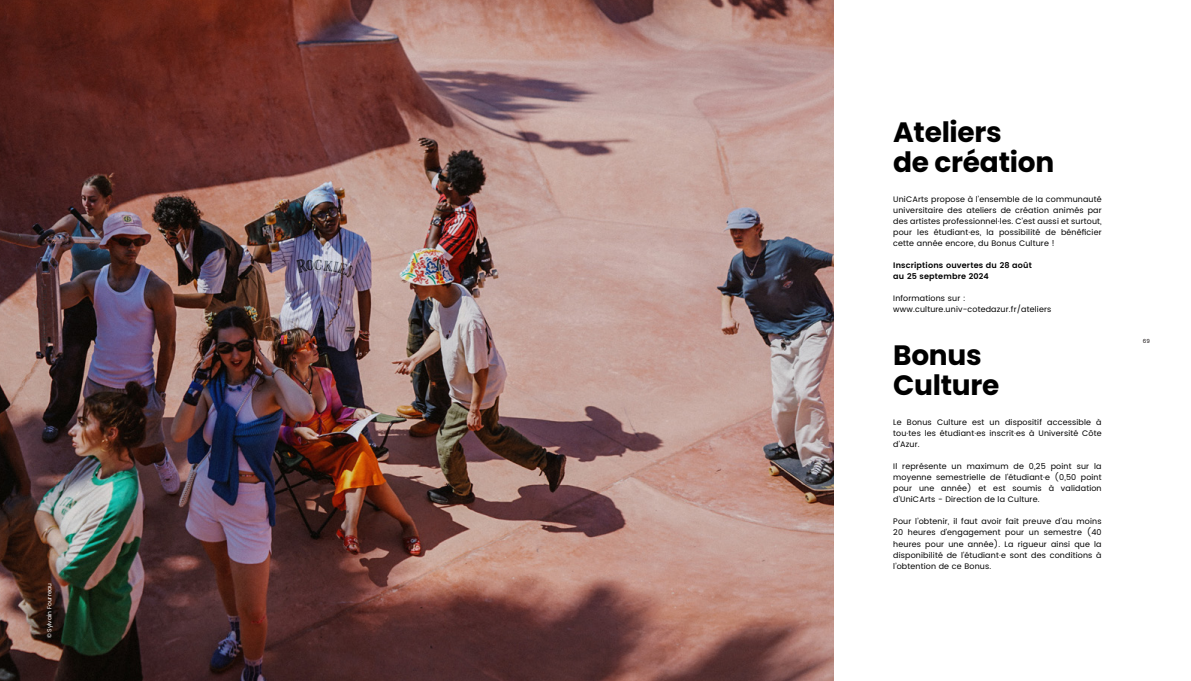
<style>
.page{position:relative;width:1191px;height:681px;background:#fff}
.page>*{position:absolute;margin:0;border:0;box-sizing:border-box;transform-origin:0 0}
.t1{font:700 28px/30px "Poppins";letter-spacing:-.01em;color:#000}
.t2{font:8px/11px "Poppins";letter-spacing:.02em;color:#000;text-align:justify}
.t3{font:600 8px/11px "Poppins";letter-spacing:.02em;color:#000}
.t4{font:6px "Poppins";color:#fff}
.t5{font:5.5px "Poppins";color:#0e0a0b}
</style>
<div class="page">
<img style="left:0;top:0;width:833px;height:680px">
<p class="t4" style="left:45px;top:638px;width:57px;rotate:-90deg">© Sylvain Fourreau</p>
<h1 class="t1" style="left:893px;top:117px;width:162px">Ateliers<br>de création</h1>
<p class="t2" style="left:893px;top:194px;width:210px">UniCArts propose à l’ensemble de la communauté universitaire des ateliers de création animés par des artistes professionnel·les. C’est aussi et surtout, pour les étudiant·es, la possibilité de bénéficier cette année encore, du Bonus Culture !</p>
<p class="t3" style="left:893px;top:260px;width:140px">Inscriptions ouvertes du 28 août au 25 septembre 2024</p>
<p class="t2" style="left:893px;top:293px;width:160px">Informations sur : www.culture.univ-cotedazur.fr/ateliers</p>
<h1 class="t1" style="left:893px;top:340px;width:108px">Bonus<br>Culture</h1>
<p class="t2" style="left:893px;top:417px;width:210px">Le Bonus Culture est un dispositif accessible à tou·tes les étudiant·es inscrit·es à Université Côte d’Azur.</p>
<p class="t2" style="left:893px;top:461px;width:210px">Il représente un maximum de 0,25 point sur la moyenne semestrielle de l’étudiant·e (0,50 point pour une année) et est soumis à validation d’UniCArts - Direction de la Culture.</p>
<p class="t2" style="left:893px;top:516px;width:210px">Pour l’obtenir, il faut avoir fait preuve d’au moins 20 heures d’engagement pour un semestre (40 heures pour une année). La rigueur ainsi que la disponibilité de l’étudiant·e sont des conditions à l’obtention de ce Bonus.</p>
<p class="t5" style="left:1142px;top:336px;width:9px">69</p>
</div>
